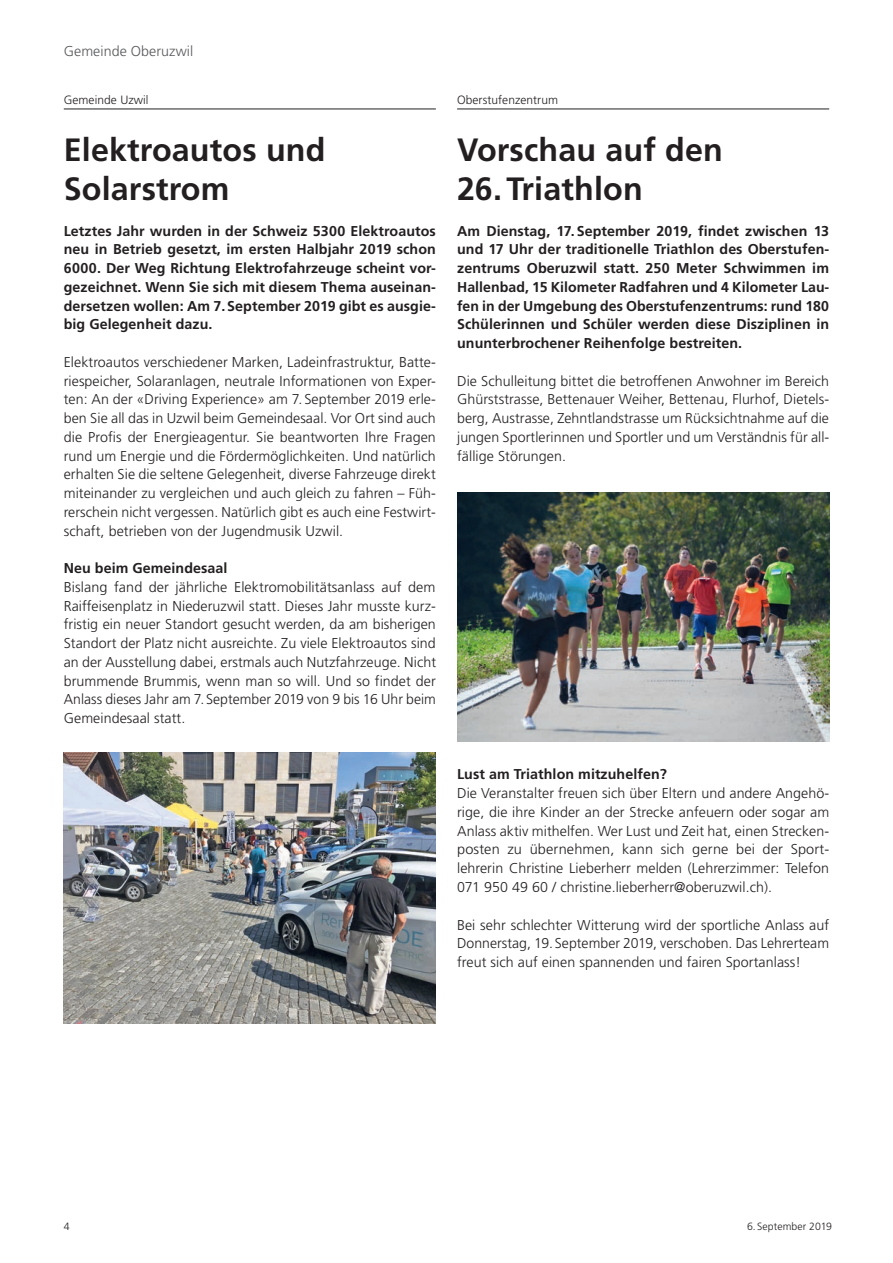
<style>
.page{position:relative;width:893px;height:1263px;background:#fff}
.page>*{position:absolute;margin:0;border:0;box-sizing:border-box;transform-origin:0 0}
.t1{font:700 32.25px/39px "Frutiger LT Std";letter-spacing:.005em;color:#231f20}
.t2{font:300 14.25px/18.8px "Frutiger LT Std";letter-spacing:.005em;color:#231f20;text-align:justify}
.t3{font:700 14.25px/18.8px "Frutiger LT Std";letter-spacing:.005em;color:#231f20;text-align:justify}
.t4{font:300 14.25px "Frutiger LT Std";letter-spacing:.005em;color:#57585a}
.t5{font:300 12px "Frutiger LT Std";letter-spacing:.005em;color:#231f20}
.t6{font:300 10.5px "Frutiger LT Std";letter-spacing:.005em;color:#231f20}
</style>
<div class="page">
<hr style="left:457px;top:109px;width:372px;height:1px;background:#231f20">
<img style="left:457px;top:492px;width:372px;height:250px">
<hr style="left:64px;top:109px;width:372px;height:1px;background:#231f20">
<img style="left:64px;top:752px;width:372px;height:271px">
<p class="t4" style="left:64px;top:43px;width:131px">Gemeinde Oberuzwil</p>
<p class="t5" style="left:64px;top:93px;width:86px">Gemeinde Uzwil</p>
<h1 class="t1" style="left:64px;top:130px;width:263px">Elektroautos und<br>Solarstrom</h1>
<p class="t3" style="left:64px;top:221px;width:374px">Letztes Jahr wurden in der Schweiz 5300 Elektroautos neu in Betrieb gesetzt, im ersten Halbjahr 2019 schon 6000. Der Weg Richtung Elektrofahrzeuge scheint vor&shy;gezeichnet. Wenn Sie sich mit diesem Thema auseinan&shy;dersetzen wollen: Am 7.September 2019 gibt es ausgie&shy;big Gelegenheit dazu.</p>
<p class="t2" style="left:64px;top:353px;width:374px">Elektroautos verschiedener Marken, Ladeinfrastruktur, Batte&shy;riespeicher, Solaranlagen, neutrale Informationen von Exper&shy;ten: An der «Driving Experience» am 7. September 2019 erle&shy;ben Sie all das in Uzwil beim Gemeindesaal. Vor Ort sind auch die Profis der Energieagentur. Sie beantworten Ihre Fragen rund um Energie und die Fördermöglichkeiten. Und natürlich erhalten Sie die seltene Gelegenheit, diverse Fahrzeuge direkt miteinander zu vergleichen und auch gleich zu fahren – Füh&shy;rerschein nicht vergessen. Natürlich gibt es auch eine Festwirt&shy;schaft, betrieben von der Jugendmusik Uzwil.</p>
<p class="t3" style="left:64px;top:559px;width:165px">Neu beim Gemeindesaal</p>
<p class="t2" style="left:64px;top:578px;width:374px">Bislang fand der jährliche Elektromobilitätsanlass auf dem Raiffeisenplatz in Niederuzwil statt. Dieses Jahr musste kurz&shy;fristig ein neuer Standort gesucht werden, da am bisherigen Standort der Platz nicht ausreichte. Zu viele Elektroautos sind an der Ausstellung dabei, erstmals auch Nutzfahrzeuge. Nicht brummende Brummis, wenn man so will. Und so findet der Anlass dieses Jahr am 7. September 2019 von 9 bis 16 Uhr beim Gemeindesaal statt.</p>
<p class="t5" style="left:457px;top:93px;width:102px">Oberstufenzentrum</p>
<h1 class="t1" style="left:457px;top:130px;width:267px">Vorschau auf den<br>26.Triathlon</h1>
<p class="t3" style="left:457px;top:221px;width:374px">Am Dienstag, 17.September 2019, findet zwischen 13 und 17 Uhr der traditionelle Triathlon des Oberstufen&shy;zentrums Oberuzwil statt. 250 Meter Schwimmen im Hallenbad, 15 Kilometer Radfahren und 4 Kilometer Lau&shy;fen in der Umgebung des Oberstufenzentrums: rund 180<br>Schülerinnen und Schüler werden diese Disziplinen in ununterbrochener Reihenfolge bestreiten.</p>
<p class="t2" style="left:457px;top:372px;width:374px">Die Schulleitung bittet die betroffenen Anwohner im Bereich Ghürststrasse, Bettenauer Weiher, Bettenau, Flurhof, Dietels&shy;berg, Austrasse, Zehntlandstrasse um Rücksichtnahme auf die jungen Sportlerinnen und Sportler und um Verständnis für all&shy;fällige Störungen.</p>
<p class="t3" style="left:457px;top:765px;width:211px">Lust am Triathlon mitzuhelfen?</p>
<p class="t2" style="left:457px;top:784px;width:374px">Die Veranstalter freuen sich über Eltern und andere Angehö&shy;rige, die ihre Kinder an der Strecke anfeuern oder sogar am Anlass aktiv mithelfen. Wer Lust und Zeit hat, einen Strecken&shy;posten zu übernehmen, kann sich gerne bei der Sport&shy;lehrerin Christine Lieberherr melden (Lehrerzimmer: Telefon 071 950 49 60 / christine.lieberherr@oberuzwil.ch).</p>
<p class="t2" style="left:457px;top:915px;width:374px">Bei sehr schlechter Witterung wird der sportliche Anlass auf Donnerstag, 19. September 2019, verschoben. Das Lehrerteam freut sich auf einen spannenden und fairen Sportanlass!</p>
<p class="t6" style="left:64px;top:1220px;width:7px">4</p>
<p class="t6" style="left:747px;top:1220px;width:86px">6. September 2019</p>
</div>
